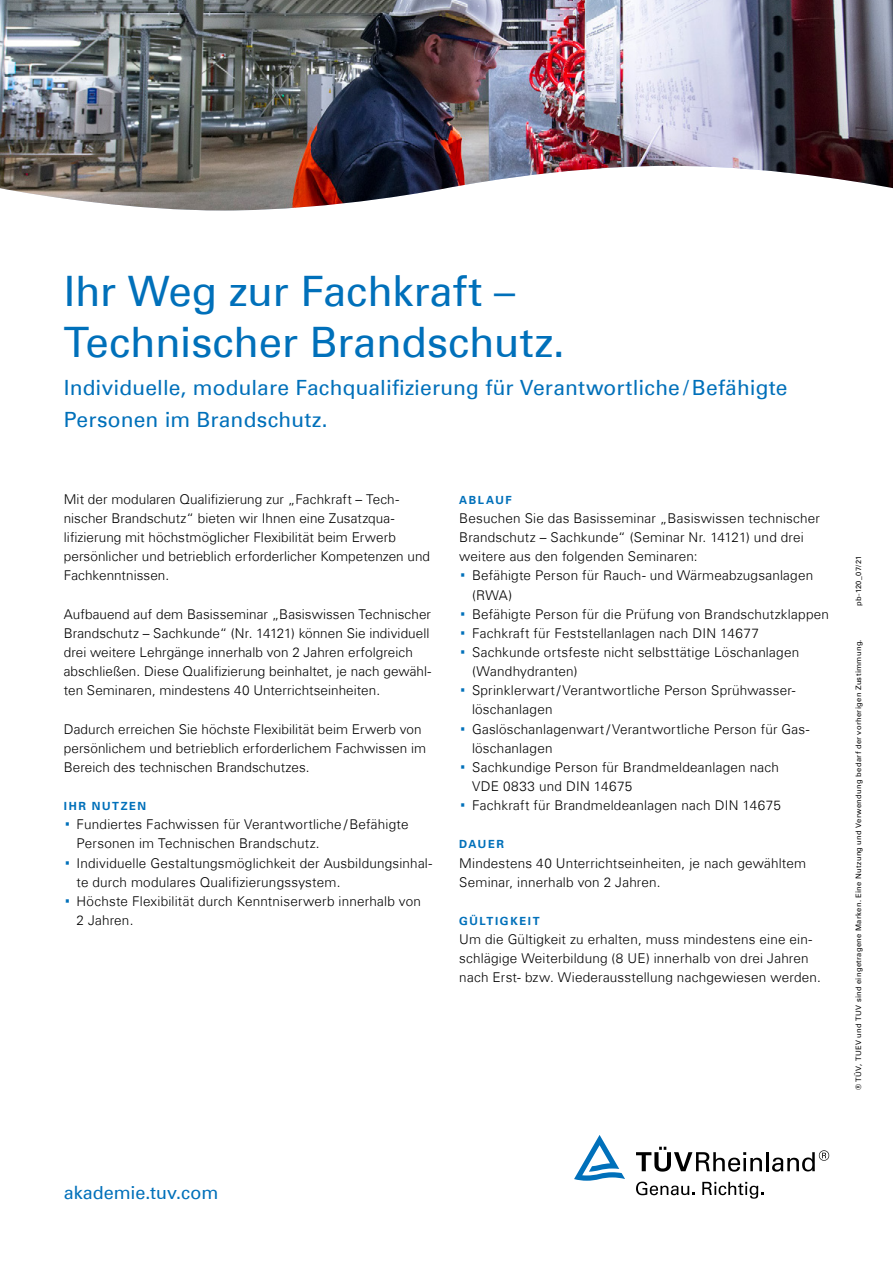
<style>
.page{position:relative;width:893px;height:1263px;background:#fff}
.page>*{position:absolute;margin:0;border:0;box-sizing:border-box;transform-origin:0 0}
._01_Headline{font:42px/51px "Univers Com 55 Roman";letter-spacing:-.005em;color:#0070ba}
._02_Subheadline___In{font:21px/32px "Univers Com 55 Roman";letter-spacing:.005em;color:#0070ba}
.t1{font:18px "Univers Com 55 Roman";color:#0070ba}
._03_Copy{font:300 13.5px/19.2px "Univers Com 45";letter-spacing:.01em;color:#000}
._04_Copyheadline{font:700 11.25px "Univers Com 65";letter-spacing:.145em;color:#0070ba}
._10_Trademark_Protec{font:7.5px "Univers Com 55 Roman";letter-spacing:.05em;color:#000}
.s1{font-family:"Univers Com 55 Roman";font-weight:400;font-size:27px;color:#0070ba}
</style>
<div class="page">
<svg style="left:636px;top:1147px;width:126px;height:25px"></svg>
<hr style="left:766px;top:1152px;width:3px;height:19px;background:#000">
<svg style="left:772px;top:1150px;width:57px;height:22px"></svg>
<svg style="left:636px;top:1181px;width:58px;height:14px"></svg>
<svg style="left:702px;top:1182px;width:61px;height:17px"></svg>
<svg style="left:574px;top:1135px;width:51px;height:46px"></svg>
<img style="left:0;top:0;width:893px;height:210px">
<p class="_01_Headline" style="left:64px;top:266px;width:502px">Ihr Weg zur Fachkraft –<br>Technischer Brandschutz.</p>
<p class="_02_Subheadline___In" style="left:64px;top:372px;width:725px">Individuelle, modulare Fachqualifizierung für Verantwortliche /Befähigte<br>Personen im Brandschutz.</p>
<p class="_03_Copy" style="left:64px;top:489px;width:368px">Mit der modularen Qualifizierung zur „Fachkraft – Tech&shy;nischer Brandschutz“ bieten wir Ihnen eine Zusatzqua&shy;lifizierung mit höchstmöglicher Flexibilität beim Erwerb persönlicher und betrieblich erforderlicher Kompetenzen und Fachkenntnissen.</p>
<p class="_03_Copy" style="left:64px;top:604px;width:369px">Aufbauend auf dem Basisseminar „Basiswissen Technischer Brandschutz – Sachkunde“ (Nr. 14121) können Sie individuell drei weitere Lehrgänge innerhalb von 2 Jahren erfolgreich abschließen. Diese Qualifizierung beinhaltet, je nach gewähl&shy;ten Seminaren, mindestens 40 Unterrichtseinheiten.</p>
<p class="_03_Copy" style="left:64px;top:719px;width:364px">Dadurch erreichen Sie höchste Flexibilität beim Erwerb von persönlichem und betrieblich erforderlichem Fachwissen im<br>Bereich des technischen Brandschutzes.</p>
<p class="_04_Copyheadline" style="left:64px;top:799px;width:84px">IHR NUTZEN</p>
<p class="_03_Copy" style="left:77px;top:815px;width:333px;text-indent:-13px"><span class="s1">·</span> Fundiertes Fachwissen für Verantwortliche /Befähigte<br>Personen im Technischen Brandschutz.</p>
<p class="_03_Copy" style="left:77px;top:853px;width:357px;text-indent:-13px"><span class="s1">·</span> Individuelle Gestaltungsmöglichkeit der Ausbildungsinhal&shy;te durch modulares Qualifizierungssystem.</p>
<p class="_03_Copy" style="left:77px;top:891px;width:346px;text-indent:-13px"><span class="s1">·</span> Höchste Flexibilität durch Kenntniserwerb innerhalb von<br>2 Jahren.</p>
<p class="_04_Copyheadline" style="left:459px;top:493px;width:54px">ABLAUF</p>
<p class="_03_Copy" style="left:459px;top:509px;width:362px">Besuchen Sie das Basisseminar „Basiswissen technischer<br>Brandschutz – Sachkunde“ (Seminar Nr. 14121) und drei weitere aus den folgenden Seminaren:</p>
<p class="_03_Copy" style="left:472px;top:566px;width:343px;text-indent:-13px"><span class="s1">·</span> Befähigte Person für Rauch- und Wärmeabzugsanlagen (RWA)</p>
<p class="_03_Copy" style="left:459px;top:604px;width:371px"><span class="s1">·</span> Befähigte Person für die Prüfung von Brandschutzklappen</p>
<p class="_03_Copy" style="left:459px;top:623px;width:301px"><span class="s1">·</span> Fachkraft für Feststellanlagen nach DIN 14677</p>
<p class="_03_Copy" style="left:472px;top:643px;width:329px;text-indent:-13px"><span class="s1">·</span> Sachkunde ortsfeste nicht selbsttätige Löschanlagen (Wandhydranten)</p>
<p class="_03_Copy" style="left:472px;top:681px;width:325px;text-indent:-13px"><span class="s1">·</span> Sprinklerwart/Verantwortliche Person Sprühwasser&shy;löschanlagen</p>
<p class="_03_Copy" style="left:472px;top:719px;width:339px;text-indent:-13px"><span class="s1">·</span> Gaslöschanlagenwart/Verantwortliche Person für Gas&shy;löschanlagen</p>
<p class="_03_Copy" style="left:472px;top:757px;width:308px;text-indent:-13px"><span class="s1">·</span> Sachkundige Person für Brandmeldeanlagen nach<br>VDE 0833 und DIN 14675</p>
<p class="_03_Copy" style="left:459px;top:796px;width:323px"><span class="s1">·</span> Fachkraft für Brandmeldeanlagen nach DIN 14675</p>
<p class="_04_Copyheadline" style="left:459px;top:838px;width:46px">DAUER</p>
<p class="_03_Copy" style="left:459px;top:853px;width:348px">Mindestens 40 Unterrichtseinheiten, je nach gewähltem<br>Seminar, innerhalb von 2 Jahren.</p>
<p class="_04_Copyheadline" style="left:459px;top:914px;width:82px">GÜLTIGKEIT</p>
<p class="_03_Copy" style="left:459px;top:930px;width:363px">Um die Gültigkeit zu erhalten, muss mindestens eine ein&shy;schlägige Weiterbildung (8 UE) innerhalb von drei Jahren nach Erst- bzw. Wiederausstellung nachgewiesen werden.</p>
<p class="_10_Trademark_Protec" style="left:854px;top:606px;width:52px;rotate:-90deg">pb-120_07/21</p>
<p class="_10_Trademark_Protec" style="left:854px;top:1090px;width:452px;rotate:-90deg">® TÜV, TUEV und TUV sind eingetragene Marken. Eine Nutzung und Verwendung bedarf der vorherigen Zustimmung.</p>
<h3 class="t1" style="left:64px;top:1182px;width:156px">akademie.tuv.com</h3>
</div>
